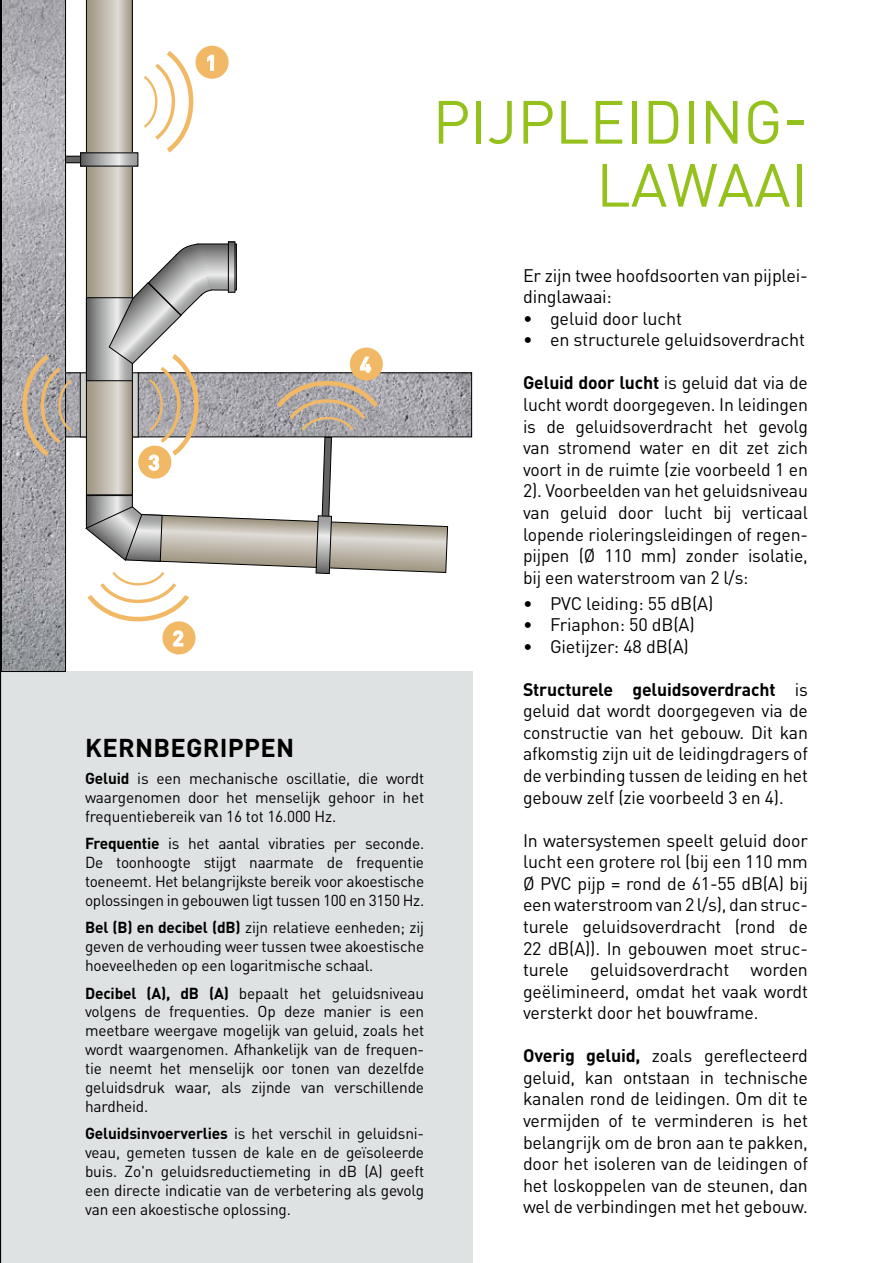
<style>
.page{position:relative;width:893px;height:1263px;background:#fff}
.page>*{position:absolute;margin:0;border:0;box-sizing:border-box;transform-origin:0 0}
.t1{font:60px/63px "DIN Pro";color:#94c11c;text-align:right}
.t2{font:700 25.5px "DIN Pro";letter-spacing:.01em;color:#000}
.t3{font:700 21px "DIN Pro";color:#fff}
.t4{font:18px/21.6px "DIN Pro";letter-spacing:-.01em;color:#000;text-align:justify}
.t5{font:15.75px/18.9px "DIN Pro";letter-spacing:-.01em;color:#000;text-align:justify}
.s1{font-weight:700}
</style>
<div class="page">
<div style="left:0;top:672px;width:472px;height:591px;background:#dfe2e3"></div>
<img style="left:74px;top:374px;width:396px;height:61px">
<div style="left:80px;top:373px;width:58px;height:64px;background:#cfd0d0"></div>
<div style="left:80px;top:372px;width:59px;height:65px;border:1px solid #000"></div>
<div style="left:66px;top:156px;width:15px;height:7px;background:#636362"></div>
<div style="left:65px;top:156px;width:16px;height:7px;border:1px solid #000"></div>
<div style="left:81px;top:153px;width:57px;height:13px;background:#656565"></div>
<div style="left:80px;top:152px;width:58px;height:14px;border:1px solid #000"></div>
<svg style="left:1px;top:0;width:73px;height:672px;background:#acaaae"></svg>
<div style="left:162px;top:621px;width:34px;height:33px;background:#f1b865;border-radius:50%"></div>
<svg style="left:173px;top:630px;width:11px;height:17px"></svg>
<svg style="left:85px;top:0;width:363px;height:624px"></svg>
<hr style="left:0;top:0;width:1px;height:1263px;background:#000">
<p class="t3" style="left:206px;top:45px;width:13px">1</p>
<h1 class="t1" style="left:433px;top:85px;width:377px">PIJPLEIDING-<br>LAWAAI</h1>
<p class="t3" style="left:148px;top:445px;width:13px">3</p>
<p class="t3" style="left:172px;top:621px;width:13px">2</p>
<p class="t3" style="left:360px;top:347px;width:13px">4</p>
<h2 class="t2" style="left:85px;top:726px;width:211px">KERNBEGRIPPEN</h2>
<p class="t5" style="left:85px;top:767px;width:341px"><span class="s1">Geluid</span> is een mechanische oscillatie, die wordt waargenomen door het menselijk gehoor in het frequentiebereik van 16 tot 16.000 Hz.</p>
<p class="t5" style="left:85px;top:832px;width:341px"><span class="s1">Frequentie</span> is het aantal vibraties per seconde.<br>De toonhoogte stijgt naarmate de frequentie toeneemt. Het belangrijkste bereik voor akoestische oplossingen in gebouwen ligt tussen 100 en 3150 Hz.</p>
<p class="t5" style="left:85px;top:916px;width:341px"><span class="s1">Bel (B) en decibel (dB)</span> zijn relatieve eenheden; zij geven de verhouding weer tussen twee akoestische hoeveelheden op een logaritmische schaal.</p>
<p class="t5" style="left:85px;top:982px;width:341px"><span class="s1">Decibel (A), dB (A)</span> bepaalt het geluidsniveau volgens de frequenties. Op deze manier is een meetbare weergave mogelijk van geluid, zoals het wordt waargenomen. Afhankelijk van de frequen&shy;tie neemt het menselijk oor tonen van dezelfde geluidsdruk waar, als zijnde van verschillende hardheid.</p>
<p class="t5" style="left:85px;top:1123px;width:341px"><span class="s1">Geluidsinvoerverlies</span> is het verschil in geluidsni&shy;veau, gemeten tussen de kale en de geïsoleerde buis. Zo'n geluidsreductiemeting in dB (A) geeft een directe indicatie van de verbetering als gevolg van een akoestische oplossing.</p>
<p class="t4" style="left:523px;top:263px;width:286px">Er zijn twee hoofdsoorten van pijplei&shy;dinglawaai:</p>
<p class="t4" style="left:523px;top:306px;width:160px">• geluid door lucht</p>
<p class="t4" style="left:523px;top:327px;width:283px">• en structurele geluidsoverdracht</p>
<p class="t4" style="left:523px;top:370px;width:286px"><span class="s1">Geluid door lucht</span> is geluid dat via de lucht wordt doorgegeven. In leidingen is de geluidsoverdracht het gevolg van stromend water en dit zet zich voort in de ruimte (zie voorbeeld 1 en 2). Voorbeelden van het geluidsniveau van geluid door lucht bij verticaal lopende rioleringsleidingen of regen&shy;pijpen (Ø 110 mm) zonder isolatie, bij een waterstroom van 2 l/s:</p>
<p class="t4" style="left:523px;top:590px;width:192px">• PVC leiding: 55 dB(A)</p>
<p class="t4" style="left:523px;top:612px;width:173px">• Friaphon: 50 dB(A)</p>
<p class="t4" style="left:523px;top:634px;width:167px">• Gietijzer: 48 dB(A)</p>
<p class="t4" style="left:523px;top:677px;width:286px"><span class="s1">Structurele geluidsoverdracht</span> is geluid dat wordt doorgegeven via de constructie van het gebouw. Dit kan afkomstig zijn uit de leidingdragers of de verbinding tussen de leiding en het gebouw zelf (zie voorbeeld 3 en 4).</p>
<p class="t4" style="left:523px;top:827px;width:286px">In watersystemen speelt geluid door lucht een grotere rol (bij een 110 mm Ø PVC pijp = rond de 61-55 dB(A) bij een waterstroom van 2 l/s), dan struc&shy;turele geluidsoverdracht (rond de 22 dB(A)). In gebouwen moet struc&shy;turele geluidsoverdracht worden geëlimineerd, omdat het vaak wordt versterkt door het bouwframe.</p>
<p class="t4" style="left:523px;top:1043px;width:286px"><span class="s1">Overig geluid,</span> zoals gereflecteerd geluid, kan ontstaan in technische kanalen rond de leidingen. Om dit te vermijden of te verminderen is het belangrijk om de bron aan te pakken, door het isoleren van de leidingen of het loskoppelen van de steunen, dan wel de verbindingen met het gebouw.</p>
</div>
